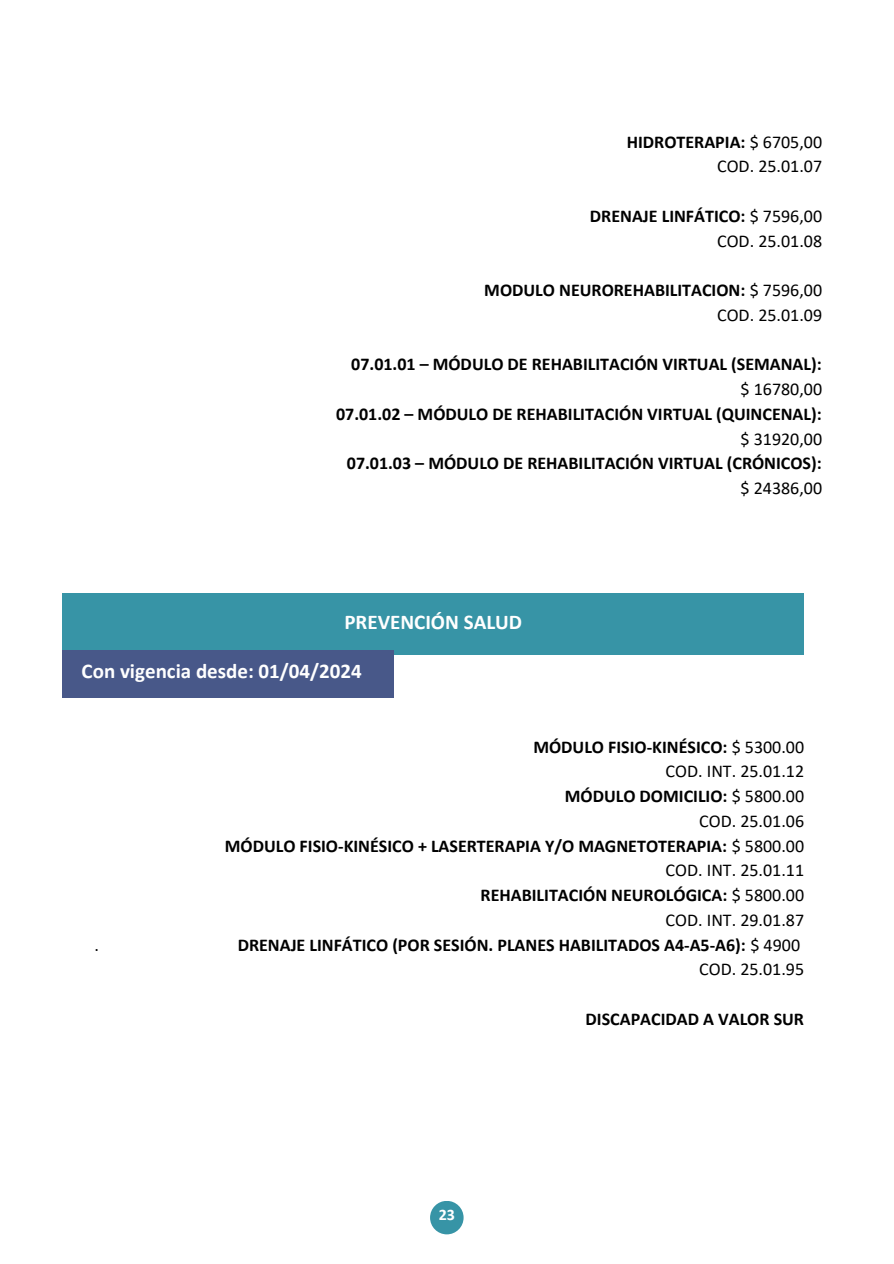
<style>
.page{position:relative;width:894px;height:1264px;background:#fff}
.page>*{position:absolute;margin:0;border:0;box-sizing:border-box;transform-origin:0 0}
.t1{font:700 21px "Calibri";color:#fff}
.t2{font:700 18px/24.8px "Calibri";color:#000;text-align:right}
.t3{font:18px/24.8px "Calibri";color:#000;text-align:right}
.t4{font:700 16.05px "Calibri";color:#fff}
.s1{font-weight:700}
.s2{font-weight:400}
</style>
<div class="page">
<div style="left:430px;top:1200px;width:33px;height:34px;background:#3794a6;border-radius:50%"></div>
<div style="left:62px;top:594px;width:742px;height:61px;background:#3794a6"></div>
<div style="left:62px;top:650px;width:332px;height:47px;background:#485889"></div>
<p class="t3" style="left:626px;top:131px;width:197px"><span class="s1">HIDROTERAPIA:</span> $ 6705,00<br>COD. 25.01.07</p>
<p class="t3" style="left:589px;top:205px;width:234px"><span class="s1">DRENAJE LINFÁTICO:</span> $ 7596,00<br>COD. 25.01.08</p>
<p class="t2" style="left:484px;top:279px;width:339px">MODULO NEUROREHABILITACION: <span class="s2">$ 7596,00<br>COD. 25.01.09</span></p>
<p class="t2" style="left:351px;top:353px;width:471px">07.01.01 – MÓDULO DE REHABILITACIÓN VIRTUAL (SEMANAL):</p>
<p class="t3" style="left:740px;top:378px;width:83px">$ 16780,00</p>
<p class="t2" style="left:336px;top:403px;width:487px">07.01.02 – MÓDULO DE REHABILITACIÓN VIRTUAL (QUINCENAL):</p>
<p class="t3" style="left:740px;top:428px;width:83px">$ 31920,00</p>
<p class="t2" style="left:347px;top:452px;width:476px">07.01.03 – MÓDULO DE REHABILITACIÓN VIRTUAL (CRÓNICOS):</p>
<p class="t3" style="left:740px;top:477px;width:83px">$ 24386,00</p>
<p class="t1" style="left:344px;top:613px;width:179px">PREVENCIÓN SALUD</p>
<p class="t1" style="left:82px;top:662px;width:281px">Con vigencia desde: 01/04/2024</p>
<p class="t3" style="left:95px;top:933px;width:6px">.</p>
<p class="t2" style="left:225px;top:735px;width:580px">MÓDULO FISIO-KINÉSICO: <span class="s2">$ 5300.00<br>COD. INT. 25.01.12<br></span>MÓDULO DOMICILIO: <span class="s2">$ 5800.00<br>COD. 25.01.06<br></span>MÓDULO FISIO-KINÉSICO + LASERTERAPIA Y/O MAGNETOTERAPIA: <span class="s2">$ 5800.00<br>COD. INT. 25.01.11<br></span>REHABILITACIÓN NEUROLÓGICA: <span class="s2">$ 5800.00<br>COD. INT. 29.01.87</span></p>
<p class="t2" style="left:237px;top:933px;width:568px">DRENAJE LINFÁTICO (POR SESIÓN. PLANES HABILITADOS A4-A5-A6): <span class="s2">$ 4900<br>COD. 25.01.95</span></p>
<p class="t2" style="left:585px;top:1008px;width:220px">DISCAPACIDAD A VALOR SUR</p>
<p class="t4" style="left:438px;top:1208px;width:18px">23</p>
</div>
